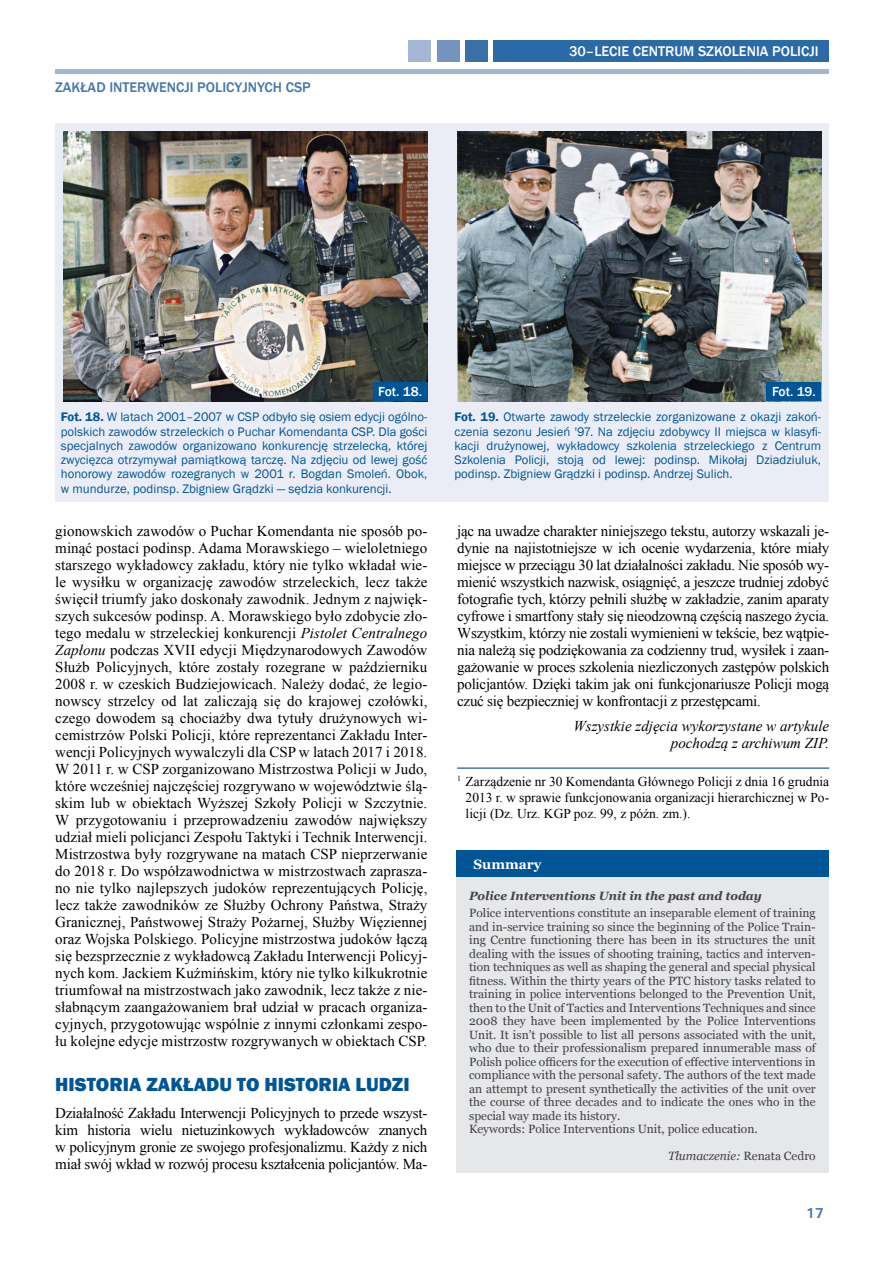
<style>
.page{position:relative;width:893px;height:1263px;background:#fff}
.page>*{position:absolute;margin:0;border:0;box-sizing:border-box;transform-origin:0 0}
.t1{font:800 19.5px "Franklin Gothic";color:#005596}
.t2{font:15px/17px "Times New Roman";letter-spacing:-.015em;color:#000;text-align:justify}
.t3{font:italic 15px/17px "Times New Roman";color:#000;text-align:right}
.t4{font:500 14.4px "Franklin Gothic";color:#fff}
.t5{font:500 14.4px "Franklin Gothic";color:#4777ae}
.t6{font:700 14.4px "Univers";color:#4777ae}
.t7{font:13.5px/16.2px "Times New Roman";color:#000;text-align:justify}
.t8{font:500 13.5px "Franklin Gothic";letter-spacing:-.005em;color:#fff}
.t9{font:700 13.5px "Georgia";color:#fff}
.t10{font:12.75px/14.2px "Franklin Gothic";color:#005596;text-align:justify}
.t11{font:12px/13.5px "Georgia";color:#414042}
.t12{font:italic 700 12px "Georgia";color:#414042}
.t13{font:italic 12px "Georgia";color:#414042}
.s1{font-weight:600}
.s2{font-style:italic}
.s3{font-style:normal}
</style>
<div class="page">
<hr style="left:55px;top:70px;width:774px;height:4px;background:#a4b6d6">
<div style="left:493px;top:41px;width:336px;height:21px;background:#2a6aa6"></div>
<div style="left:465px;top:41px;width:23px;height:21px;background:#3970aa"></div>
<div style="left:437px;top:41px;width:22px;height:21px;background:#7493c1"></div>
<div style="left:408px;top:41px;width:23px;height:21px;background:#a4b6d6"></div>
<div style="left:55px;top:123px;width:774px;height:379px;background:#eaedf5"></div>
<hr style="left:457px;top:767px;width:372px;height:2px;background:#4777ae">
<div style="left:456px;top:850px;width:372px;height:28px;background:#005596"></div>
<div style="left:456px;top:878px;width:372px;height:295px;background:#e6e7e8"></div>
<img style="left:457px;top:132px;width:364px;height:269px">
<img style="left:64px;top:132px;width:363px;height:269px">
<div style="left:373px;top:382px;width:54px;height:19px;background:#005596"></div>
<div style="left:767px;top:382px;width:54px;height:19px;background:#005596"></div>
<p class="t5" style="left:55px;top:78px;width:257px">ZAKŁAD INTERWENCJI POLICYJNYCH CSP</p>
<p class="t4" style="left:569px;top:43px;width:33px">30–LECIE</p>
<p class="t4" style="left:633px;top:43px;width:187px">CENTRUM SZKOLENIA POLICJI</p>
<p class="t8" style="left:378px;top:384px;width:45px">FOT. 18.</p>
<p class="t8" style="left:772px;top:384px;width:45px">FOT. 19.</p>
<p class="t10" style="left:61px;top:410px;width:368px"><span class="s1">Fot. 18.</span> W latach 2001–2007 w CSP odbyło się osiem edycji ogólno&shy;polskich zawodów strzeleckich o Puchar Komendanta CSP. Dla gości specjalnych zawodów organizowano konkurencję strzelecką, której zwycięzca otrzymywał pamiątkową tarczę. Na zdjęciu od lewej gość honorowy zawodów rozegranych w 2001 r. Bogdan Smoleń. Obok, w mundurze, podinsp. Zbigniew Grądzki — sędzia konkurencji.</p>
<p class="t2" style="left:55px;top:522px;width:374px">gionowskich zawodów o Puchar Komendanta nie sposób po&shy;minąć postaci podinsp. Adama Morawskiego – wieloletniego starszego wykładowcy zakładu, który nie tylko wkładał wie&shy;le wysiłku w organizację zawodów strzeleckich, lecz także święcił triumfy jako doskonały zawodnik. Jednym z najwięk&shy;szych sukcesów podinsp. A. Morawskiego było zdobycie zło&shy;tego medalu w strzeleckiej konkurencji <span class="s2">Pistolet Centralnego Zapłonu</span> podczas XVII edycji Międzynarodowych Zawodów Służb Policyjnych, które zostały rozegrane w październiku 2008 r. w czeskich Budziejowicach. Należy dodać, że legio&shy;nowscy strzelcy od lat zaliczają się do krajowej czołówki, czego dowodem są chociażby dwa tytuły drużynowych wi&shy;cemistrzów Polski Policji, które reprezentanci Zakładu Inter&shy;wencji Policyjnych wywalczyli dla CSP w latach 2017 i 2018.<br>W 2011 r. w CSP zorganizowano Mistrzostwa Policji w Judo, które wcześniej najczęściej rozgrywano w województwie ślą&shy;skim lub w obiektach Wyższej Szkoły Policji w Szczytnie.<br>W przygotowaniu i przeprowadzeniu zawodów największy udział mieli policjanci Zespołu Taktyki i Technik Interwencji.<br>Mistrzostwa były rozgrywane na matach CSP nieprzerwanie do 2018 r. Do współzawodnictwa w mistrzostwach zaprasza&shy;no nie tylko najlepszych judoków reprezentujących Policję, lecz także zawodników ze Służby Ochrony Państwa, Straży Granicznej, Państwowej Straży Pożarnej, Służby Więziennej oraz Wojska Polskiego. Policyjne mistrzostwa judoków łączą się bezsprzecznie z wykładowcą Zakładu Interwencji Policyj&shy;nych kom. Jackiem Kuźmińskim, który nie tylko kilkukrotnie triumfował na mistrzostwach jako zawodnik, lecz także z nie&shy;słabnącym zaangażowaniem brał udział w pracach organiza&shy;cyjnych, przygotowując wspólnie z innymi członkami zespo&shy;łu kolejne edycje mistrzostw rozgrywanych w obiektach CSP.</p>
<h1 class="t1" style="left:55px;top:1072px;width:356px">HISTORIA ZAKŁADU TO HISTORIA LUDZI</h1>
<p class="t2" style="left:55px;top:1105px;width:374px">Działalność Zakładu Interwencji Policyjnych to przede wszyst&shy;kim historia wielu nietuzinkowych wykładowców znanych w policyjnym gronie ze swojego profesjonalizmu. Każdy z nich miał swój wkład w rozwój procesu kształcenia policjantów. Ma-</p>
<p class="t10" style="left:454px;top:410px;width:368px"><span class="s1">Fot. 19.</span> Otwarte zawody strzeleckie zorganizowane z okazji zakoń&shy;czenia sezonu Jesień '97. Na zdjęciu zdobywcy II miejsca w klasyfi&shy;kacji drużynowej, wykładowcy szkolenia strzeleckiego z Centrum Szkolenia Policji, stoją od lewej: podinsp. Mikołaj Dziadziuluk, podinsp. Zbigniew Grądzki i podinsp. Andrzej Sulich.</p>
<p class="t2" style="left:457px;top:522px;width:374px">jąc na uwadze charakter niniejszego tekstu, autorzy wskazali je&shy;dynie na najistotniejsze w ich ocenie wydarzenia, które miały miejsce w przeciągu 30 lat działalności zakładu. Nie sposób wy&shy;mienić wszystkich nazwisk, osiągnięć, a jeszcze trudniej zdobyć fotografie tych, którzy pełnili służbę w zakładzie, zanim aparaty cyfrowe i smartfony stały się nieodzowną częścią naszego życia.<br>Wszystkim, którzy nie zostali wymienieni w tekście, bez wątpie&shy;nia należą się podziękowania za codzienny trud, wysiłek i zaan&shy;gażowanie w proces szkolenia niezliczonych zastępów polskich policjantów. Dzięki takim jak oni funkcjonariusze Policji mogą czuć się bezpieczniej w konfrontacji z przestępcami.</p>
<p class="t3" style="left:573px;top:718px;width:257px">Wszystkie zdjęcia wykorzystane w artykule pochodzą z archiwum ZIP.</p>
<p class="t7" style="left:466px;top:773px;width:365px;text-indent:-8px"><sup>1</sup> Zarządzenie nr 30 Komendanta Głównego Policji z dnia 16 grudnia 2013 r. w sprawie funkcjonowania organizacji hierarchicznej w Po&shy;licji (Dz. Urz. KGP poz. 99, z późn. zm.).</p>
<p class="t9" style="left:473px;top:856px;width:69px">Summary</p>
<p class="t12" style="left:469px;top:888px;width:294px">Police Interventions Unit in the past and today</p>
<p class="t11" style="left:469px;top:907px;width:348px">Police interventions constitute an inseparable element of training and in-service training so since the beginning of the Police Train&shy;ing Centre functioning there has been in its structures the unit dealing with the issues of shooting training, tactics and interven&shy;tion techniques as well as shaping the general and special physical fitness. Within the thirty years of the PTC history tasks related to training in police interventions belonged to the Prevention Unit, then to the Unit of Tactics and Interventions Techniques and since 2008 they have been implemented by the Police Interventions Unit. It isn’t possible to list all persons associated with the unit, who due to their professionalism prepared innumerable mass of Polish police officers for the execution of effective interventions in compliance with the personal safety. The authors of the text made an attempt to present synthetically the activities of the unit over the course of three decades and to indicate the ones who in the special way made its history.<br>Keywords: Police Interventions Unit, police education.</p>
<p class="t13" style="left:668px;top:1148px;width:149px">Tłumaczenie: <span class="s3">Renata Cedro</span></p>
<p class="t6" style="left:806px;top:1204px;width:20px">17</p>
</div>
